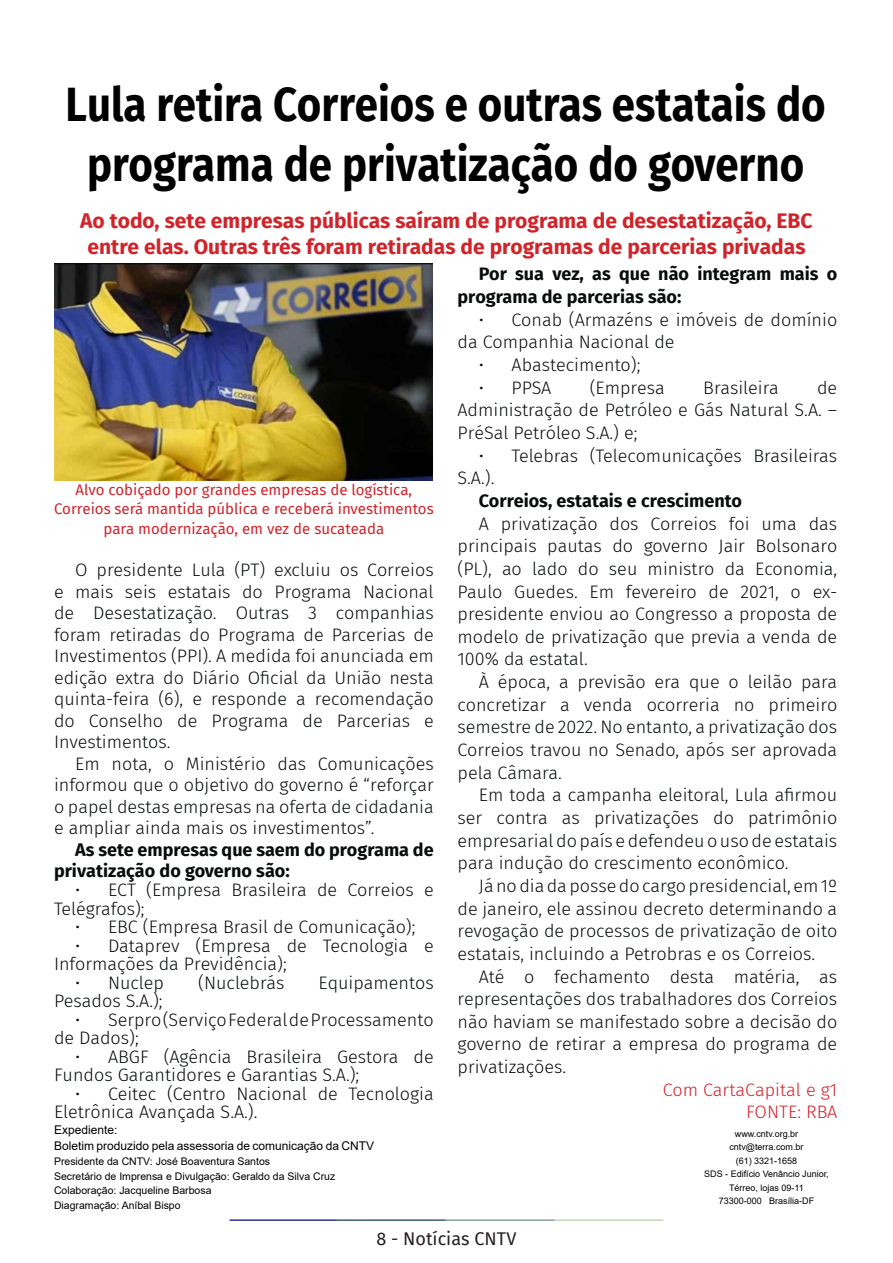
<style>
.page{position:relative;width:893px;height:1263px;background:#fff}
.page>*{position:absolute;margin:0;border:0;box-sizing:border-box;transform-origin:0 0}
.t1{font:700 47.85px/60px "Fira Sans";color:#000001;text-align:center;scale:.88 1}
.t2{font:700 21px/25.5px "Fira Sans";color:#d1232a;text-align:center}
.t3{font:300 18px/22.6px "Fira Sans";color:#080d0b;text-align:justify}
.t4{font:700 18px/21.6px "Fira Sans";color:#080d0b}
.t5{font:300 18px "Fira Sans";color:#d1232a}
.t6{font:18px "Fira Sans";color:#231f20}
.t7{font:15px/19.5px "Fira Sans";color:#d1232a;text-align:center}
.t8{font:12px "Arial";color:#000}
.t9{font:10.5px "Arial";color:#000}
.t10{font:9px/13.5px "Arial";color:#000;text-align:center}
</style>
<div class="page">
<hr style="left:230px;top:1219px;width:107px;height:2px;background:#2f3088">
<hr style="left:337px;top:1219px;width:109px;height:2px;background:#3a5f6d">
<hr style="left:446px;top:1219px;width:109px;height:2px;background:#87a59a">
<hr style="left:555px;top:1219px;width:108px;height:2px;background:#c6d5b7">
<img style="left:54px;top:264px;width:379px;height:216px">
<p class="t1" style="left:66px;top:71px;width:865px">Lula retira Correios e outras estatais do programa de privatização do governo</p>
<p class="t2" style="left:80px;top:206px;width:734px">Ao todo, sete empresas públicas saíram de programa de desestatização, EBC entre elas. Outras três foram retiradas de programas de parcerias privadas</p>
<p class="t7" style="left:54px;top:479px;width:381px">Alvo cobiçado por grandes empresas de logística,<br>Correios será mantida pública e receberá investimentos para modernização, em vez de sucateada</p>
<p class="t3" style="left:54px;top:559px;width:381px;line-height:21.6px;text-indent:21px">O presidente Lula (PT) excluiu os Correios e mais seis estatais do Programa Nacional de Desestatização. Outras 3 companhias foram retiradas do Programa de Parcerias de Investimentos (PPI). A medida foi anunciada em edição extra do Diário Oficial da União nesta quinta-feira (6), e responde a recomendação do Conselho de Programa de Parcerias e Investimentos.</p>
<p class="t3" style="left:54px;top:753px;width:381px;line-height:21.6px;text-indent:21px">Em nota, o Ministério das Comunicações informou que o objetivo do governo é “reforçar o papel destas empresas na oferta de cidadania e ampliar ainda mais os investimentos”.</p>
<p class="t4" style="left:54px;top:838px;width:381px;text-indent:21px">As sete empresas que saem do programa de privatização do governo são:</p>
<p class="t3" style="left:54px;top:880px;width:381px;line-height:18.6px;text-indent:21px">• ECT (Empresa Brasileira de Correios e<br>Telégrafos);</p>
<p class="t3" style="left:75px;top:915px;width:342px">• EBC (Empresa Brasil de Comunicação);</p>
<p class="t3" style="left:54px;top:936px;width:381px;line-height:18.6px;text-indent:21px">• Dataprev (Empresa de Tecnologia e<br>Informações da Previdência);</p>
<p class="t3" style="left:75px;top:971px;width:90px">• Nuclep</p>
<p class="t3" style="left:198px;top:971px;width:88px">(Nuclebrás</p>
<p class="t3" style="left:319px;top:971px;width:117px">Equipamentos</p>
<p class="t3" style="left:54px;top:989px;width:110px">Pesados S.A.);</p>
<p class="t3" style="left:54px;top:1010px;width:381px;line-height:18.6px;text-indent:21px">• Serpro (Serviço Federal de Processamento de Dados);</p>
<p class="t3" style="left:54px;top:1047px;width:381px;line-height:18.6px;text-indent:21px">• ABGF (Agência Brasileira Gestora de<br>Fundos Garantidores e Garantias S.A.);</p>
<p class="t3" style="left:54px;top:1084px;width:381px;line-height:18.6px;text-indent:21px">• Ceitec (Centro Nacional de Tecnologia<br>Eletrônica Avançada S.A.).</p>
<p class="t8" style="left:54px;top:1121px;width:65px">Expediente:</p>
<p class="t8" style="left:54px;top:1138px;width:322px">Boletim produzido pela assessoria de comunicação da CNTV</p>
<p class="t9" style="left:54px;top:1154px;width:218px">Presidente da CNTV: José Boaventura Santos</p>
<p class="t9" style="left:54px;top:1169px;width:283px">Secretário de Imprensa e Divulgação: Geraldo da Silva Cruz</p>
<p class="t9" style="left:54px;top:1183px;width:159px">Colaboração: Jacqueline Barbosa</p>
<p class="t9" style="left:54px;top:1198px;width:128px">Diagramação: Aníbal Bispo</p>
<p class="t4" style="left:458px;top:262px;width:381px;line-height:22.6px;text-indent:21px">Por sua vez, as que não integram mais o programa de parcerias são:</p>
<p class="t3" style="left:458px;top:308px;width:381px;text-indent:21px">• Conab (Armazéns e imóveis de domínio da Companhia Nacional de</p>
<p class="t3" style="left:479px;top:353px;width:163px">• Abastecimento);</p>
<p class="t3" style="left:479px;top:376px;width:74px">• PPSA</p>
<p class="t3" style="left:590px;top:376px;width:77px">(Empresa</p>
<p class="t3" style="left:703px;top:376px;width:77px">Brasileira</p>
<p class="t3" style="left:458px;top:376px;width:381px;text-indent:359px">de Administração de Petróleo e Gás Natural S.A. – PréSal Petróleo S.A.) e;</p>
<p class="t3" style="left:458px;top:444px;width:381px;text-indent:21px">• Telebras (Telecomunicações Brasileiras<br>S.A.).</p>
<p class="t4" style="left:479px;top:489px;width:265px">Correios, estatais e crescimento</p>
<p class="t3" style="left:458px;top:512px;width:381px;text-indent:21px">A privatização dos Correios foi uma das principais pautas do governo Jair Bolsonaro (PL), ao lado do seu ministro da Economia, Paulo Guedes. Em fevereiro de 2021, o ex&shy;presidente enviou ao Congresso a proposta de modelo de privatização que previa a venda de 100% da estatal.</p>
<p class="t3" style="left:458px;top:670px;width:381px;text-indent:21px">À época, a previsão era que o leilão para concretizar a venda ocorreria no primeiro semestre de 2022. No entanto, a privatização dos Correios travou no Senado, após ser aprovada pela Câmara.</p>
<p class="t3" style="left:458px;top:784px;width:381px;text-indent:21px">Em toda a campanha eleitoral, Lula afirmou ser contra as privatizações do patrimônio empresarial do país e defendeu o uso de estatais para indução do crescimento econômico.</p>
<p class="t3" style="left:458px;top:874px;width:381px;text-indent:21px">Já no dia da posse do cargo presidencial, em 1º de janeiro, ele assinou decreto determinando a revogação de processos de privatização de oito estatais, incluindo a Petrobras e os Correios.</p>
<p class="t3" style="left:458px;top:965px;width:381px;text-indent:21px">Até o fechamento desta matéria, as representações dos trabalhadores dos Correios não haviam se manifestado sobre a decisão do governo de retirar a empresa do programa de privatizações.</p>
<p class="t5" style="left:663px;top:1077px;width:176px">Com CartaCapital e g1</p>
<p class="t5" style="left:746px;top:1099px;width:93px">FONTE: RBA</p>
<p class="t10" style="left:735px;top:1127px;width:65px">www.cntv.org.br</p>
<p class="t10" style="left:729px;top:1140px;width:76px">cntv@terra.com.br</p>
<p class="t10" style="left:736px;top:1154px;width:63px">(61) 3321-1658</p>
<p class="t10" style="left:704px;top:1167px;width:126px">SDS - Edifício Venâncio Junior,<br>Térreo, lojas 09-11</p>
<p class="t10" style="left:719px;top:1194px;width:97px">73300-000 Brasília-DF</p>
<p class="t6" style="left:377px;top:1225px;width:141px">8 - Notícias CNTV</p>
</div>
